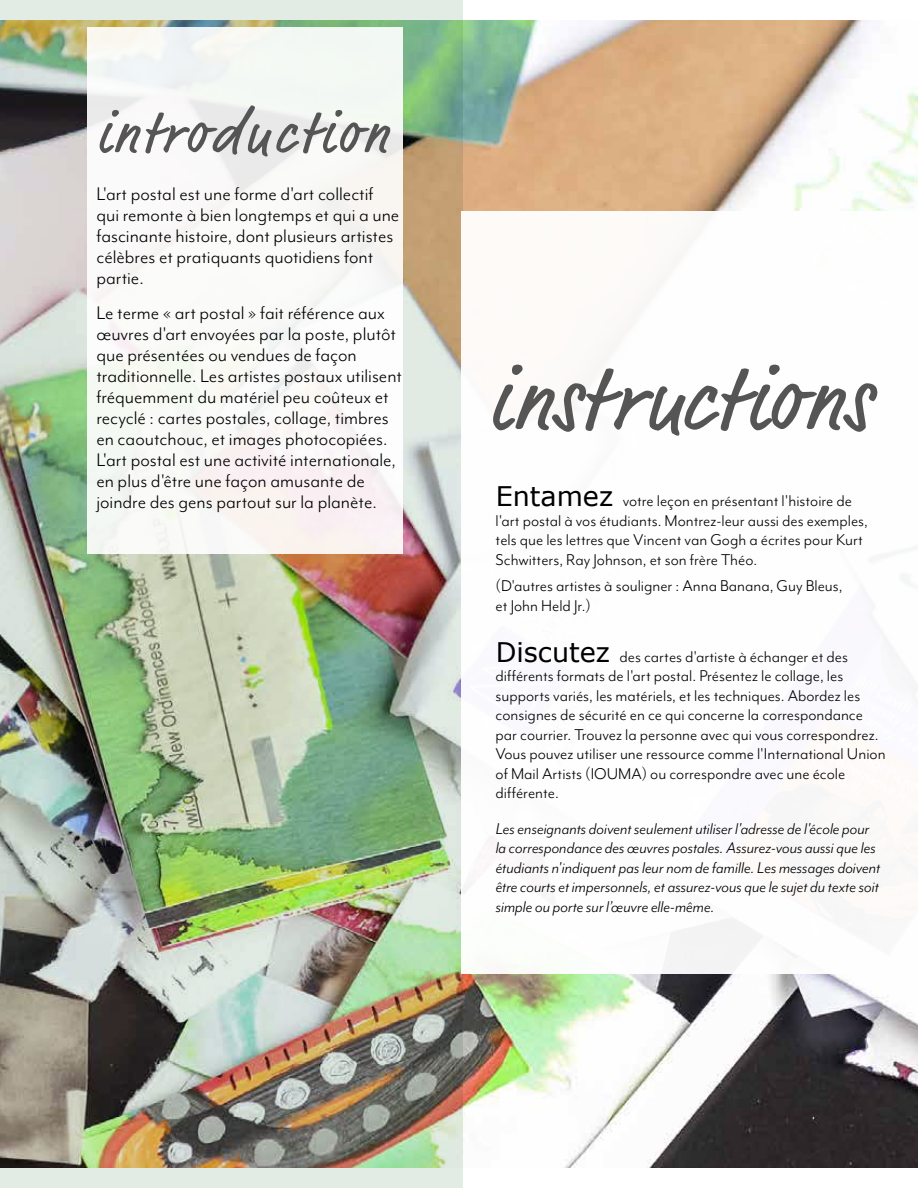
<style>
.page{position:relative;width:918px;height:1188px;background:#fff}
.page>*{position:absolute;margin:0;border:0;box-sizing:border-box;transform-origin:0 0}
.t1{font:91.5px "Market Pro";letter-spacing:.04em;color:#555}
.t2{font:60px "Market Pro";letter-spacing:.07em;color:#555}
.t3{font:21px/21px "Mr Eaves Mod OT";color:#000}
.t4{font:18px/19.5px "Mr Eaves Mod OT";color:#000}
.t5{font:italic 18px/19.5px "Mr Eaves Mod OT";color:#000}
.s1{font-family:"MS Reference Sans Serif";font-size:27px}
</style>
<div class="page">
<div style="left:0;top:0;width:462px;height:1188px;background:#e2ece5"></div>
<img style="left:0;top:20px;width:918px;height:1148px">
<div style="left:461px;top:211px;width:457px;height:763px;background:#fff"></div>
<div style="left:87px;top:27px;width:316px;height:527px;background:#f9f9f6"></div>
<h2 class="t2" style="left:96px;top:92px;width:293px">introduction</h2>
<p class="t3" style="left:96px;top:184px;width:304px">L'art postal est une forme d'art collectif qui remonte à bien longtemps et qui a une fascinante histoire, dont plusieurs artistes célèbres et pratiquants quotidiens font partie.</p>
<p class="t3" style="left:96px;top:302px;width:307px">Le terme « art postal » fait référence aux œuvres d'art envoyées par la poste, plutôt que présentées ou vendues de façon traditionnelle. Les artistes postaux utilisent fréquemment du matériel peu coûteux et recyclé : cartes postales, collage, timbres en caoutchouc, et images photocopiées.<br>L'art postal est une activité internationale, en plus d'être une façon amusante de joindre des gens partout sur la planète.</p>
<h1 class="t1" style="left:488px;top:338px;width:384px">instructions</h1>
<p class="t4" style="left:496px;top:491px;width:374px"><span class="s1">Entamez</span> votre leçon en présentant l'histoire de l'art postal à vos étudiants. Montrez-leur aussi des exemples, tels que les lettres que Vincent van Gogh a écrites pour Kurt Schwitters, Ray Johnson, et son frère Théo.</p>
<p class="t4" style="left:496px;top:576px;width:348px">(D'autres artistes à souligner : Anna Banana, Guy Bleus, et John Held Jr.)</p>
<p class="t4" style="left:496px;top:647px;width:391px"><span class="s1">Discutez</span> des cartes d'artiste à échanger et des différents formats de l'art postal. Présentez le collage, les supports variés, les matériels, et les techniques. Abordez les consignes de sécurité en ce qui concerne la correspondance par courrier. Trouvez la personne avec qui vous correspondrez.<br>Vous pouvez utiliser une ressource comme l'International Union of Mail Artists (IOUMA) ou correspondre avec une école différente.</p>
<p class="t5" style="left:496px;top:819px;width:386px">Les enseignants doivent seulement utiliser l'adresse de l'école pour la correspondance des œuvres postales. Assurez-vous aussi que les étudiants n'indiquent pas leur nom de famille. Les messages doivent être courts et impersonnels, et assurez-vous que le sujet du texte soit simple ou porte sur l’œuvre elle-même.</p>
</div>
